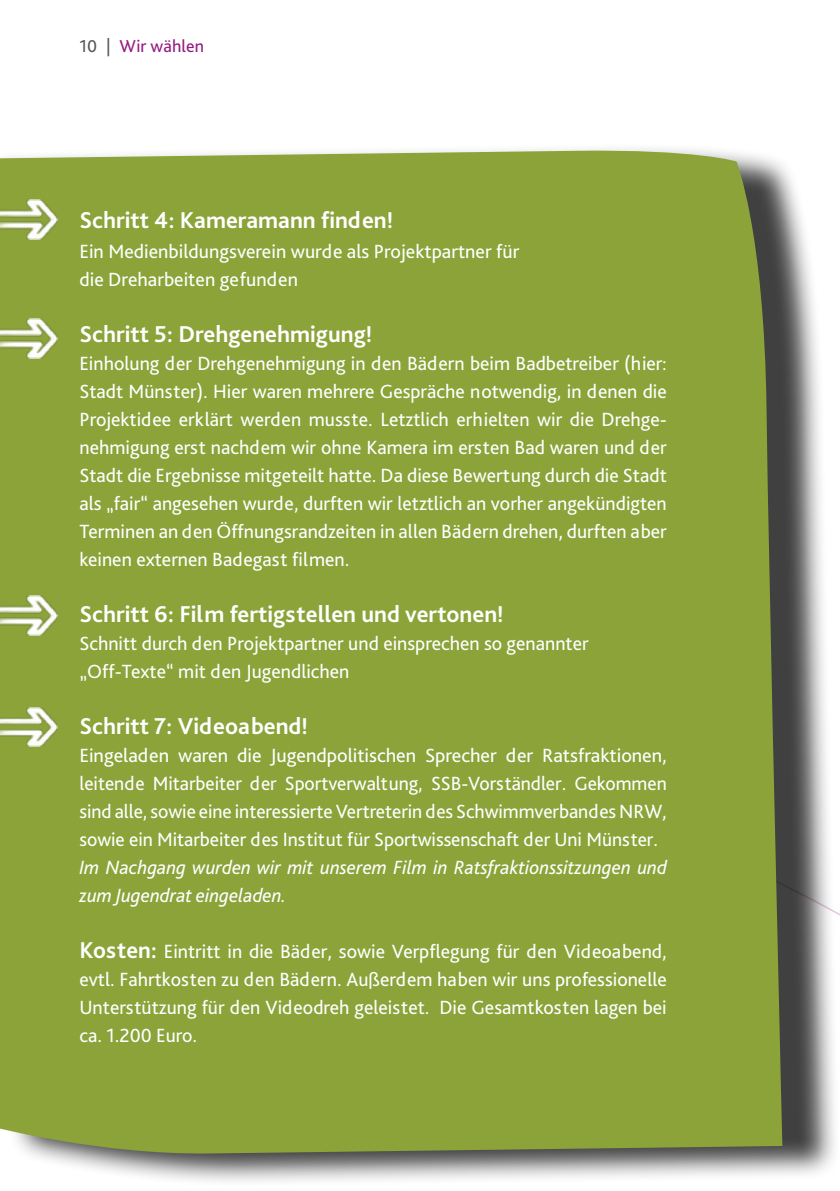
<style>
.page{position:relative;width:840px;height:1191px;background:#fff}
.page>*{position:absolute;margin:0;border:0;box-sizing:border-box;transform-origin:0 0}
.Zwischenhead_hinterl{font:700 24px "Bliss Pro";color:#fff}
.Bliss_Fliesstext{font:20px/28px "Bliss Pro";color:#fff;text-align:justify}
.Bliss_Fliesstext-2{font:italic 20px/28px "Bliss 2";color:#fff}
.t1{font:18px "Bliss Pro";letter-spacing:.005em;color:#951b81}
.s1{color:#575756}
.s2{font-weight:700;font-size:24px}
</style>
<div class="page">
<div style="left:0;top:142px;width:839px;height:1045px;background:#000;opacity:.75"></div>
<div style="left:0;top:149px;width:781px;height:1005px;background:#8ba339"></div>
<div style="left:68px;top:205px;width:336px;height:31px;background:#8ba339"></div>
<div style="left:68px;top:319px;width:315px;height:32px;background:#8ba339"></div>
<div style="left:68px;top:599px;width:447px;height:32px;background:#8ba339"></div>
<div style="left:68px;top:711px;width:251px;height:32px;background:#8ba339"></div>
<img style="left:0;top:199px;width:58px;height:40px">
<img style="left:0;top:318px;width:58px;height:40px">
<img style="left:0;top:595px;width:58px;height:40px">
<img style="left:0;top:707px;width:58px;height:40px">
<p class="t1" style="left:79px;top:35px;width:126px"><span class="s1">10 |</span> Wir wählen</p>
<p class="Zwischenhead_hinterl" style="left:79px;top:205px;width:315px">Schritt 4: Kameramann finden!</p>
<p class="Bliss_Fliesstext" style="left:79px;top:237px;width:441px">Ein Medienbildungsverein wurde als Projektpartner für</p>
<p class="Bliss_Fliesstext" style="left:79px;top:265px;width:220px">die Dreharbeiten gefunden</p>
<p class="Zwischenhead_hinterl" style="left:79px;top:319px;width:294px">Schritt 5: Drehgenehmigung!</p>
<p class="Bliss_Fliesstext" style="left:79px;top:349px;width:588px">Einholung der Drehgenehmigung in den Bädern beim Badbetreiber (hier:<br>Stadt Münster). Hier waren mehrere Gespräche notwendig, in denen die Projektidee erklärt werden musste. Letztlich erhielten wir die Drehge&shy;nehmigung erst nachdem wir ohne Kamera im ersten Bad waren und der Stadt die Ergebnisse mitgeteilt hatte. Da diese Bewertung durch die Stadt als „fair“ angesehen wurde, durften wir letztlich an vorher angekündigten Terminen an den Öffnungsrandzeiten in allen Bädern drehen, durften aber keinen externen Badegast filmen.</p>
<p class="Zwischenhead_hinterl" style="left:79px;top:599px;width:425px">Schritt 6: Film fertigstellen und vertonen!</p>
<p class="Bliss_Fliesstext" style="left:79px;top:629px;width:510px">Schnitt durch den Projektpartner und einsprechen so genannter</p>
<p class="Bliss_Fliesstext" style="left:79px;top:657px;width:271px">„Off-Texte“ mit den Jugendlichen</p>
<p class="Zwischenhead_hinterl" style="left:79px;top:711px;width:230px">Schritt 7: Videoabend!</p>
<p class="Bliss_Fliesstext" style="left:79px;top:741px;width:588px">Eingeladen waren die Jugendpolitischen Sprecher der Ratsfraktionen, leitende Mitarbeiter der Sportverwaltung, SSB-Vorständler. Gekommen sind alle, sowie eine interessierte Vertreterin des Schwimmverbandes NRW, sowie ein Mitarbeiter des Institut für Sportwissenschaft der Uni Münster.</p>
<p class="Bliss_Fliesstext-2" style="left:79px;top:853px;width:588px">Im Nachgang wurden wir mit unserem Film in Ratsfraktionssitzungen und zum Jugendrat eingeladen.</p>
<p class="Bliss_Fliesstext" style="left:79px;top:937px;width:588px"><span class="s2">Kosten:</span> Eintritt in die Bäder, sowie Verpflegung für den Videoabend, evtl. Fahrtkosten zu den Bädern. Außerdem haben wir uns professionelle Unterstützung für den Videodreh geleistet. Die Gesamtkosten lagen bei ca. 1.200 Euro.</p>
</div>
